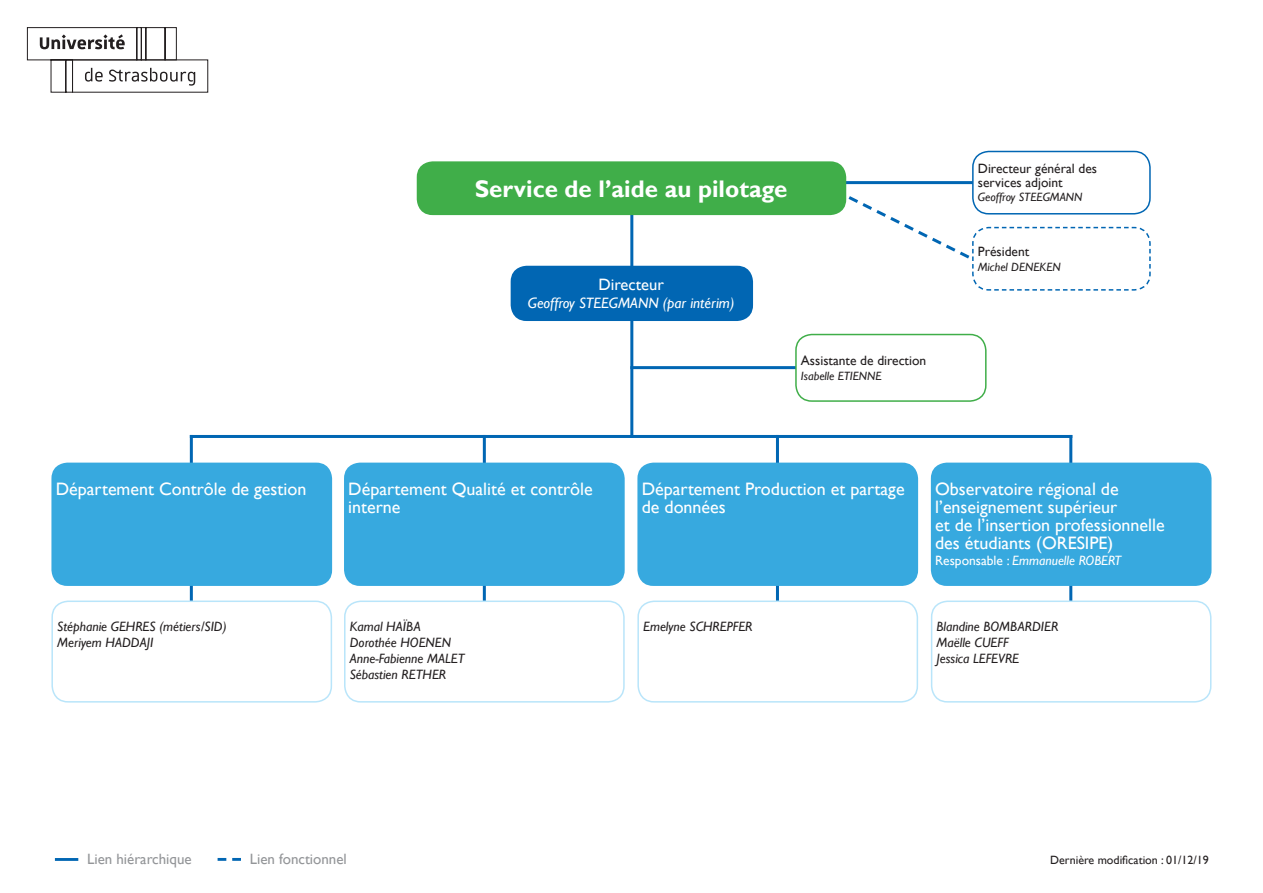
<style>
.page{position:relative;width:1263px;height:893px;background:#fff}
.page>*{position:absolute;margin:0;border:0;box-sizing:border-box;transform-origin:0 0}
.t1{font:700 24px "Gill Sans";color:#fff}
.t2{font:18px/18px "Gill Sans";color:#fff}
.t3{font:16.5px "Gill Sans";color:#fff}
.t4{font:15px "Gill Sans";color:#939598}
.t5{font:italic 15px "Gill Sans";color:#fff}
.t6{font:italic 13.5px/16.2px "Gill Sans";color:#231f20}
.t7{font:13.5px/13.5px "Gill Sans";color:#231f20}
.t8{font:italic 13.5px "Gill Sans";color:#fff}
.t9{font:italic 12px "Gill Sans";color:#231f20}
.t10{font:12px "Gill Sans";color:#231f20}
.s1{font-style:normal}
</style>
<div class="page">
<div style="left:972px;top:151px;width:179px;height:64px;border:2px solid #0166b3;border-radius:16px"></div>
<svg style="left:817px;top:180px;width:334px;height:111px"></svg>
<hr style="left:776px;top:435px;width:3px;height:185px;background:#0166b3">
<hr style="left:483px;top:435px;width:3px;height:185px;background:#0166b3">
<hr style="left:55px;top:858px;width:23px;height:3px;background:#0166b3">
<hr style="left:1069px;top:435px;width:3px;height:185px;background:#0166b3">
<hr style="left:190px;top:435px;width:3px;height:185px;background:#0166b3">
<hr style="left:630px;top:191px;width:3px;height:247px;background:#0166b3">
<div style="left:417px;top:161px;width:429px;height:54px;background:#40ae49;border-radius:16px"></div>
<hr style="left:190px;top:435px;width:882px;height:3px;background:#0166b3">
<div style="left:511px;top:266px;width:242px;height:55px;background:#0166b3;border-radius:16px"></div>
<hr style="left:630px;top:366px;width:190px;height:3px;background:#0166b3">
<div style="left:796px;top:335px;width:190px;height:66px;background:#fff;border-radius:16px"></div>
<div style="left:795px;top:334px;width:191px;height:68px;border:2px solid #40ae49;border-radius:16px"></div>
<div style="left:51px;top:463px;width:281px;height:123px;background:#37a9df;border-radius:16px"></div>
<div style="left:344px;top:463px;width:281px;height:123px;background:#37a9df;border-radius:16px"></div>
<div style="left:637px;top:463px;width:281px;height:123px;background:#37a9df;border-radius:16px"></div>
<div style="left:931px;top:463px;width:280px;height:123px;background:#37a9df;border-radius:16px"></div>
<svg style="left:54px;top:584px;width:175px;height:36px"></svg>
<div style="left:51px;top:600px;width:281px;height:103px;border:2px solid #b9e5fa;border-radius:16px"></div>
<div style="left:345px;top:601px;width:279px;height:101px;background:#fff;border-radius:16px"></div>
<svg style="left:347px;top:584px;width:122px;height:116px"></svg>
<div style="left:344px;top:600px;width:281px;height:103px;border:2px solid #b9e5fa;border-radius:16px"></div>
<div style="left:932px;top:601px;width:279px;height:101px;background:#fff;border-radius:16px"></div>
<svg style="left:931px;top:585px;width:132px;height:115px"></svg>
<div style="left:931px;top:600px;width:280px;height:103px;border:2px solid #b9e5fa;border-radius:16px"></div>
<div style="left:638px;top:601px;width:279px;height:101px;background:#fff;border-radius:16px"></div>
<svg style="left:640px;top:584px;width:117px;height:27px"></svg>
<div style="left:637px;top:600px;width:281px;height:103px;border:2px solid #b9e5fa;border-radius:16px"></div>
<svg style="left:218px;top:858px;width:23px;height:3px"></svg>
<div style="left:72px;top:60px;width:136px;height:32px;border:1px solid #231f20"></div>
<svg style="left:27px;top:27px;width:168px;height:66px"></svg>
<h1 class="t1" style="left:475px;top:174px;width:314px">Service de l’aide au pilotage</h1>
<p class="t3" style="left:598px;top:275px;width:67px">Directeur</p>
<p class="t5" style="left:528px;top:294px;width:208px">Geoffroy STEEGMANN (par intérim)</p>
<p class="t7" style="left:801px;top:354px;width:127px">Assistante de direction</p>
<p class="t9" style="left:801px;top:369px;width:82px">Isabelle ETIENNE</p>
<p class="t7" style="left:978px;top:162px;width:121px">Directeur général des services adjoint</p>
<p class="t9" style="left:978px;top:190px;width:106px">Geoffroy STEEGMANN</p>
<p class="t7" style="left:978px;top:245px;width:53px">Président</p>
<p class="t9" style="left:978px;top:260px;width:84px">Michel DENEKEN</p>
<p class="t2" style="left:56px;top:480px;width:252px">Département Contrôle de gestion</p>
<p class="t2" style="left:348px;top:480px;width:246px">Département Qualité et contrôle interne</p>
<p class="t2" style="left:642px;top:480px;width:264px">Département Production et partage de données</p>
<p class="t2" style="left:935px;top:480px;width:231px">Observatoire régional de l’enseignement supérieur<br>et de l’insertion professionnelle des étudiants (ORESIPE)</p>
<p class="t8" style="left:935px;top:553px;width:188px"><span class="s1">Responsable :</span> Emmanuelle ROBERT</p>
<p class="t6" style="left:57px;top:618px;width:171px">Stéphanie GEHRES (métiers/SID)<br>Meriyem HADDAJI</p>
<p class="t6" style="left:350px;top:618px;width:116px">Kamal HAÏBA<br>Dorothée HOENEN<br>Anne-Fabienne MALET<br>Sébastien RETHER</p>
<p class="t6" style="left:937px;top:618px;width:123px">Blandine BOMBARDIER<br>Maëlle CUEFF<br>Jessica LEFEVRE</p>
<p class="t6" style="left:643px;top:618px;width:111px">Emelyne SCHREPFER</p>
<p class="t4" style="left:87px;top:850px;width:106px">Lien hiérarchique</p>
<p class="t10" style="left:1050px;top:853px;width:160px">Dernière modification : 01/12/19</p>
<p class="t4" style="left:250px;top:850px;width:99px">Lien fonctionnel</p>
</div>
